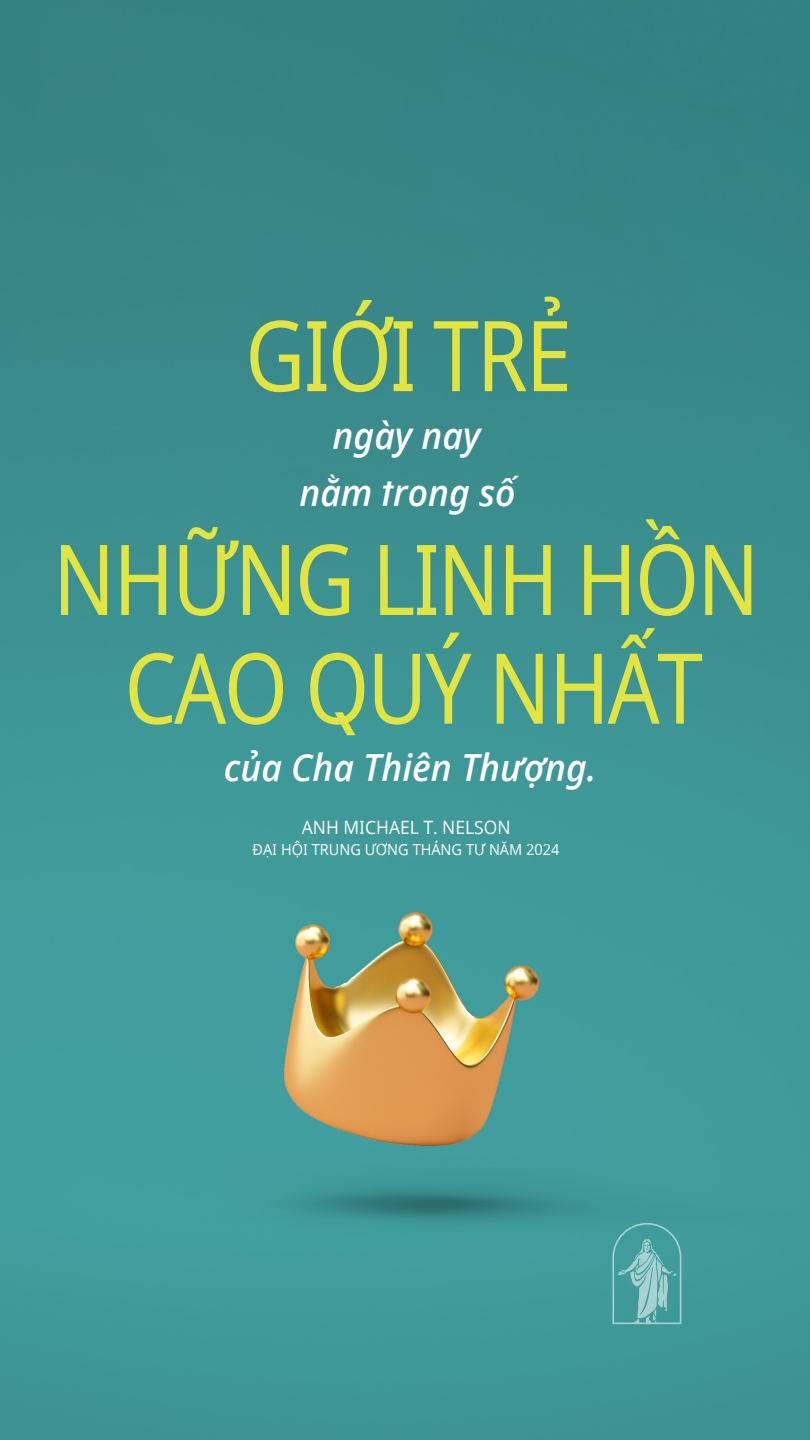
<style>
.page{position:relative;width:810px;height:1440px;background:#fff}
.page>*{position:absolute;margin:0;border:0;box-sizing:border-box;transform-origin:0 0}
.artcl9_p1_figure_image_aside_quote_first{font:97.95px/108.8px "Dots Solid Condlds Lat";letter-spacing:-.02em;color:#e1e441;text-align:center;scale:.93 1}
.artcl9_p1_figure_image_aside_quote_first-2{font:italic 600 37.35px/57.5px "Dots Solidlds Lat";color:#fff;text-align:center;scale:.95 1}
.artcl9_p1_figure_image_aside_quote_citat{font:18.38px "Dots Solidlds Lat";color:#fff;scale:.95 1}
.small_para_white{font:15.3px "Dots Solidlds Lat";color:#fff;scale:.95 1}
</style>
<div class="page">
<img style="left:0;top:0;width:810px;height:1440px">
<svg style="left:612px;top:1223px;width:69px;height:101px;background:#5fabaa"></svg>
<p class="artcl9_p1_figure_image_aside_quote_first" style="left:245px;top:302px;width:352px">GIỚI TRẺ</p>
<p class="artcl9_p1_figure_image_aside_quote_first-2" style="left:299px;top:407px;width:229px">ngày nay nằm trong số</p>
<p class="artcl9_p1_figure_image_aside_quote_first" style="left:53px;top:526px;width:761px">NHỮNG LINH HỒN<br>CAO QUÝ NHẤT</p>
<p class="artcl9_p1_figure_image_aside_quote_first-2" style="left:224px;top:739px;width:394px">của Cha Thiên Thượng.</p>
<p class="artcl9_p1_figure_image_aside_quote_citat" style="left:302px;top:814px;width:221px">ANH MICHAEL T. NELSON</p>
<p class="small_para_white" style="left:253px;top:838px;width:324px">ĐẠI HỘI TRUNG ƯƠNG THÁNG TƯ NĂM 2024</p>
</div>
